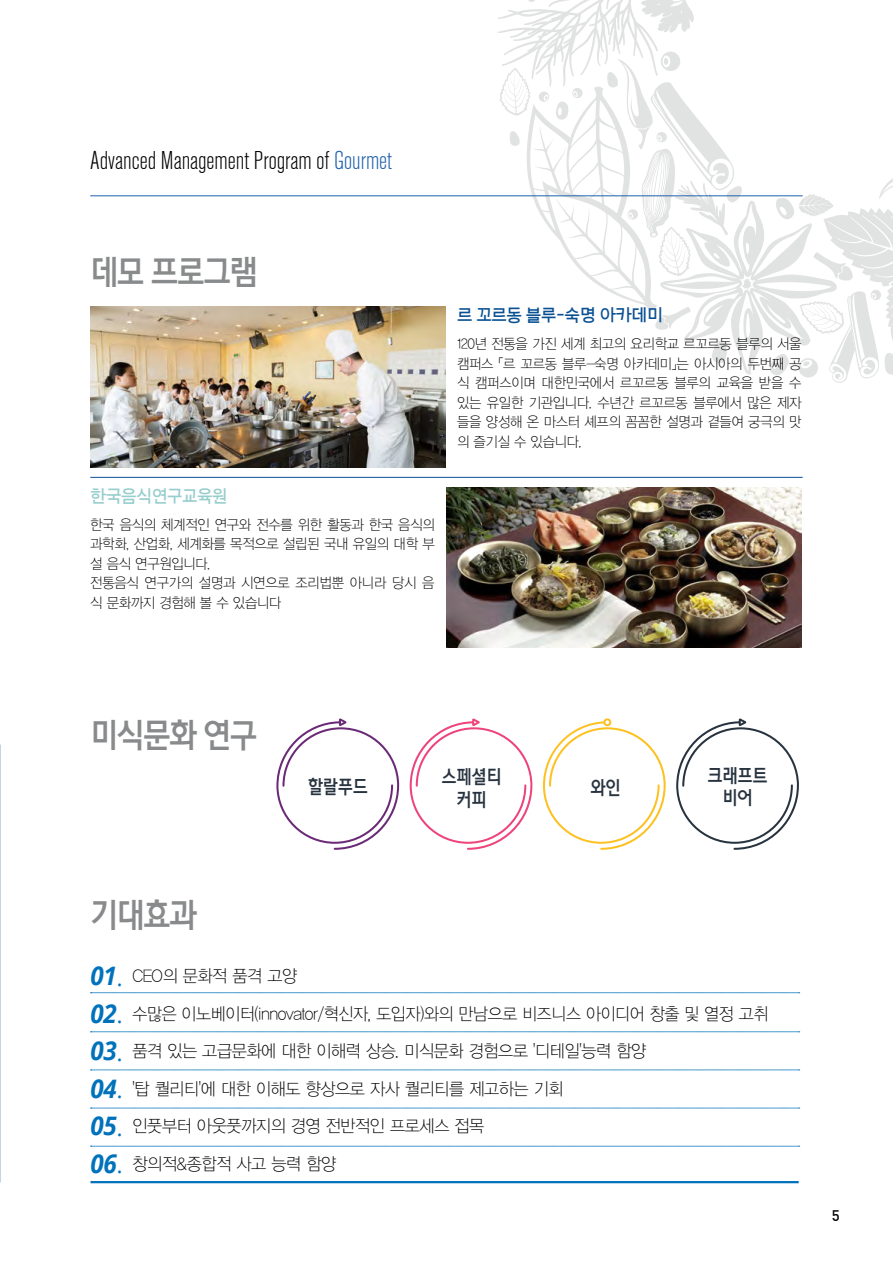
<style>
.page{position:relative;width:893px;height:1263px;background:#fff}
.page>*{position:absolute;margin:0;border:0;box-sizing:border-box;transform-origin:0 0}
.t1{font:34.5px "H Dharmony M";letter-spacing:-.06em;color:#888a8b;scale:.94 1}
.t2{font:300 condensed 25.5px "Akzidenz Grotesk BQ";color:#000}
.t3{font:19.5px/22.2px "H Dharmony M";letter-spacing:-.02em;color:#27333f;text-align:center;scale:.9 1}
.t4{font:18px "Arita dotum Semi Bold OTF";letter-spacing:-.02em;color:#095093;scale:.95 1}
.t5{font:18px "Arita dotum Semi Bold OTF";letter-spacing:-.02em;color:#96cdcd;scale:.95 1}
.t6{font:17.25px "YDVYGO11";letter-spacing:-.02em;color:#000;scale:.95 1}
.t7{font:17.25px "YDVYGO11";letter-spacing:-.02em;color:#000;scale:.94 1}
.t8{font:15px "Dinmed";color:#000}
.t9{font:14.25px/19.5px "YDVYGO11";letter-spacing:-.02em;color:#000;text-align:justify;scale:.94 1}
.s1{color:#1f61aa}
.s2{font-family:"Noto Sans";font-weight:700;font-style:italic;font-size:25.5px;color:#0072bc}
.s3{font-family:"Adobe Myungjo Std";font-weight:500;font-size:25.5px;color:#0072bc}
</style>
<div class="page">
<svg style="left:494px;top:0;width:399px;height:383px"></svg>
<hr style="left:90px;top:196px;width:713px;height:1px;background:#1f61aa">
<img style="left:90px;top:307px;width:355px;height:160px">
<img style="left:446px;top:487px;width:355px;height:161px">
<hr style="left:90px;top:477px;width:713px;height:1px;background:#095093">
<svg style="left:676px;top:718px;width:123px;height:132px"></svg>
<svg style="left:276px;top:718px;width:123px;height:132px"></svg>
<svg style="left:410px;top:718px;width:122px;height:132px"></svg>
<svg style="left:543px;top:718px;width:123px;height:132px"></svg>
<svg style="left:90px;top:992px;width:710px;height:1px"></svg>
<svg style="left:90px;top:1031px;width:710px;height:1px"></svg>
<svg style="left:90px;top:1070px;width:710px;height:1px"></svg>
<svg style="left:90px;top:1108px;width:710px;height:1px"></svg>
<svg style="left:90px;top:1146px;width:710px;height:1px"></svg>
<hr style="left:91px;top:1181px;width:708px;height:2px;background:#0072bc">
<h2 class="t2" style="left:90px;top:146px;width:303px">Advanced Management Program of <span class="s1">Gourmet</span></h2>
<h1 class="t1" style="left:90px;top:255px;width:180px">데모 프로그램</h1>
<p class="t5" style="left:90px;top:486px;width:146px">한국음식연구교육원</p>
<p class="t9" style="left:90px;top:515px;width:368px;text-align:left">한국 음식의 체계적인 연구와 전수를 위한 활동과 한국 음식의 과학화, 산업화, 세계화를 목적으로 설립된 국내 유일의 대학 부 설 음식 연구원입니다.<br>전통음식 연구가의 설명과 시연으로 조리법뿐 아니라 당시 음 식 문화까지 경험해 볼 수 있습니다</p>
<p class="t4" style="left:457px;top:306px;width:218px">르 꼬르동 블루-숙명 아카데미</p>
<p class="t9" style="left:457px;top:334px;width:368px">120년 전통을 가진 세계 최고의 요리학교 르꼬르동 블루의 서울 캠퍼스 「르 꼬르동 블루-숙명 아카데미」는 아시아의 두번째 공 식 캠퍼스이며 대한민국에서 르꼬르동 블루의 교육을 받을 수 있는 유일한 기관입니다. 수년간 르꼬르동 블루에서 많은 제자 들을 양성해 온 마스터 셰프의 꼼꼼한 설명과 곁들여 궁극의 맛 의 즐기실 수 있습니다.</p>
<h1 class="t1" style="left:90px;top:719px;width:180px">미식문화 연구</h1>
<h1 class="t1" style="left:90px;top:898px;width:116px">기대효과</h1>
<h3 class="t3" style="left:308px;top:776px;width:68px">할랄푸드</h3>
<h3 class="t3" style="left:441px;top:766px;width:68px">스페셜티 커피</h3>
<h3 class="t3" style="left:590px;top:777px;width:35px">와인</h3>
<h3 class="t3" style="left:708px;top:765px;width:68px">크래프트 비어</h3>
<p class="t6" style="left:91px;top:966px;width:219px"><span class="s2">01</span><span class="s3">.</span> CEO의 문화적 품격 고양</p>
<p class="t7" style="left:91px;top:1003px;width:723px"><span class="s2">02</span><span class="s3">.</span> 수많은 이노베이터(innovator/혁신자, 도입자)와의 만남으로 비즈니스 아이디어 창출 및 열정 고취</p>
<p class="t6" style="left:91px;top:1041px;width:586px"><span class="s2">03</span><span class="s3">.</span> 품격 있는 고급문화에 대한 이해력 상승. 미식문화 경험으로 '디테일'능력 함양</p>
<p class="t6" style="left:91px;top:1078px;width:499px"><span class="s2">04</span><span class="s3">.</span> '탑 퀄리티'에 대한 이해도 향상으로 자사 퀄리티를 제고하는 기회</p>
<p class="t6" style="left:91px;top:1116px;width:416px"><span class="s2">05</span><span class="s3">.</span> 인풋부터 아웃풋까지의 경영 전반적인 프로세스 접목</p>
<p class="t6" style="left:91px;top:1153px;width:260px"><span class="s2">06</span><span class="s3">.</span> 창의적&amp;종합적 사고 능력 함양</p>
<p class="t8" style="left:832px;top:1205px;width:9px">5</p>
</div>
